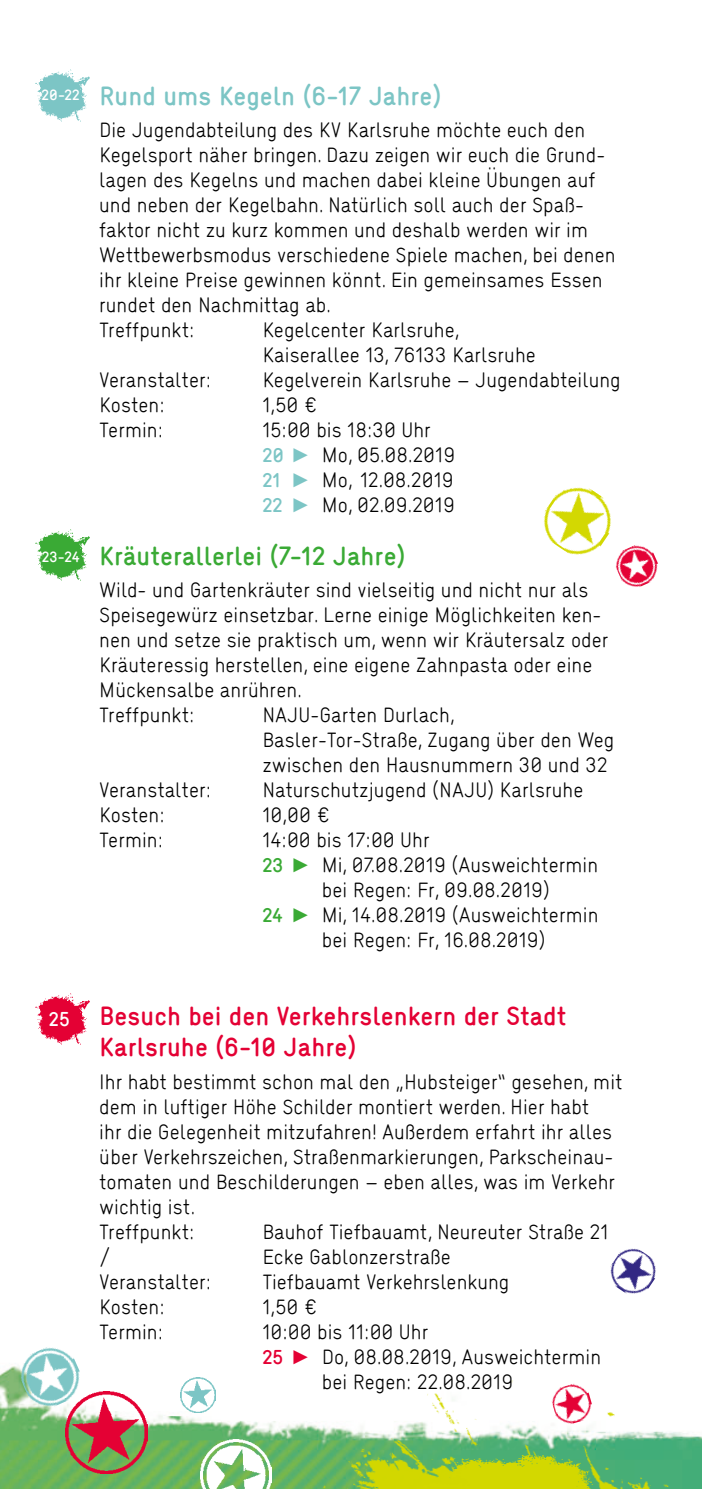
<style>
.page{position:relative;width:702px;height:1489px;background:#fff}
.page>*{position:absolute;margin:0;border:0;box-sizing:border-box;transform-origin:0 0}
.t1{font:700 26.25px/31.5px "stja";color:#e40134}
.t2{font:700 26.25px "stja";color:#3aaa35}
.t3{font:700 26.25px "stja";color:#7cc5c5}
.t4{font:300 20px/25px "stja";color:#000}
.t5{font:700 20px "stja";color:#fff}
.t6{font:700 15px "stja";color:#fff}
.s1{font-weight:700;color:#7cc5c5}
.s2{font-family:"Arial";font-weight:400;color:#7cc5c5}
.s3{font-weight:700;color:#3aaa35}
.s4{font-family:"Arial";font-weight:400;color:#3aaa35}
.s5{font-weight:700;color:#e40134}
.s6{font-family:"Arial";font-weight:400;color:#e40134}
</style>
<div class="page">
<img style="left:0;top:1366px;width:226px;height:122px">
<img style="left:65px;top:1391px;width:82px;height:82px">
<img style="left:200px;top:1439px;width:26px;height:49px">
<img style="left:180px;top:1377px;width:36px;height:35px">
<img style="left:226px;top:1380px;width:476px;height:108px">
<img style="left:35px;top:529px;width:55px;height:52px">
<img style="left:548px;top:1380px;width:47px;height:47px">
<img style="left:610px;top:1248px;width:46px;height:46px">
<img style="left:13px;top:1347px;width:76px;height:67px">
<img style="left:35px;top:69px;width:55px;height:53px">
<img style="left:544px;top:487px;width:67px;height:68px">
<img style="left:610px;top:539px;width:48px;height:48px">
<img style="left:35px;top:993px;width:55px;height:52px">
<p class="t6" style="left:42px;top:85px;width:40px">20-22</p>
<p class="t6" style="left:42px;top:547px;width:40px">23-24</p>
<h1 class="t3" style="left:99px;top:78px;width:343px">Rund ums Kegeln (6-17 Jahre)</h1>
<p class="t4" style="left:99px;top:116px;width:518px">Die Jugendabteilung des KV Karlsruhe möchte euch den Kegelsport näher bringen. Dazu zeigen wir euch die Grund&shy;lagen des Kegelns und machen dabei kleine Übungen auf und neben der Kegelbahn. Natürlich soll auch der Spaß&shy;faktor nicht zu kurz kommen und deshalb werden wir im Wettbewerbsmodus verschiedene Spiele machen, bei denen ihr kleine Preise gewinnen könnt. Ein gemeinsames Essen rundet den Nachmittag ab.<br>Treffpunkt:</p>
<p class="t4" style="left:262px;top:316px;width:275px">Kegelcenter Karlsruhe,<br>Kaiserallee 13, 76133 Karlsruhe</p>
<p class="t4" style="left:99px;top:366px;width:114px">Veranstalter:</p>
<p class="t4" style="left:262px;top:366px;width:360px">Kegelverein Karlsruhe – Jugendabteilung</p>
<p class="t4" style="left:99px;top:391px;width:67px">Kosten:</p>
<p class="t4" style="left:262px;top:391px;width:56px">1,50 €</p>
<p class="t4" style="left:99px;top:416px;width:65px">Termin:</p>
<p class="t4" style="left:262px;top:416px;width:194px">15:00 bis 18:30 Uhr<br><span class="s1">20</span> <span class="s2">►</span> Mo, 05.08.2019<br><span class="s1">21</span> <span class="s2">►</span> Mo, 12.08.2019<br><span class="s1">22</span> <span class="s2">►</span> Mo, 02.09.2019</p>
<h1 class="t2" style="left:99px;top:538px;width:307px">Kräuterallerlei (7-12 Jahre)</h1>
<p class="t4" style="left:99px;top:576px;width:510px">Wild- und Gartenkräuter sind vielseitig und nicht nur als Speisegewürz einsetzbar. Lerne einige Möglichkeiten ken&shy;nen und setze sie praktisch um, wenn wir Kräutersalz oder Kräuteressig herstellen, eine eigene Zahnpasta oder eine Mückensalbe anrühren.<br>Treffpunkt:</p>
<p class="t4" style="left:262px;top:701px;width:353px">NAJU-Garten Durlach,<br>Basler-Tor-Straße, Zugang über den Weg zwischen den Hausnummern 30 und 32</p>
<p class="t4" style="left:99px;top:776px;width:114px">Veranstalter:</p>
<p class="t4" style="left:262px;top:776px;width:322px">Naturschutzjugend (NAJU) Karlsruhe</p>
<p class="t4" style="left:99px;top:801px;width:67px">Kosten:</p>
<p class="t4" style="left:262px;top:801px;width:69px">10,00 €</p>
<p class="t4" style="left:99px;top:826px;width:65px">Termin:</p>
<p class="t4" style="left:262px;top:826px;width:169px">14:00 bis 17:00 Uhr</p>
<p class="t4" style="left:262px;top:851px;width:337px"><span class="s3">23</span> <span class="s4">►</span> Mi, 07.08.2019 (Ausweichtermin</p>
<p class="t4" style="left:322px;top:876px;width:229px">bei Regen: Fr, 09.08.2019)</p>
<p class="t4" style="left:262px;top:901px;width:338px"><span class="s3">24</span> <span class="s4">►</span> Mi, 14.08.2019 (Ausweichtermin</p>
<p class="t4" style="left:322px;top:926px;width:225px">bei Regen: Fr, 16.08.2019)</p>
<p class="t5" style="left:49px;top:1005px;width:23px">25</p>
<h1 class="t1" style="left:99px;top:999px;width:468px">Besuch bei den Verkehrslenkern der Stadt<br>Karlsruhe (6-10 Jahre)</h1>
<p class="t4" style="left:99px;top:1067px;width:525px">Ihr habt bestimmt schon mal den „Hubsteiger“ gesehen, mit dem in luftiger Höhe Schilder montiert werden. Hier habt<br>ihr die Gelegenheit mitzufahren! Außerdem erfahrt ihr alles über Verkehrszeichen, Straßenmarkierungen, Parkscheinau&shy;tomaten und Beschilderungen – eben alles, was im Verkehr wichtig ist.<br>Treffpunkt:</p>
<p class="t4" style="left:262px;top:1217px;width:347px">Bauhof Tiefbauamt, Neureuter Straße 21</p>
<p class="t4" style="left:99px;top:1242px;width:13px">/</p>
<p class="t4" style="left:262px;top:1242px;width:190px">Ecke Gablonzerstraße</p>
<p class="t4" style="left:99px;top:1267px;width:114px">Veranstalter:</p>
<p class="t4" style="left:262px;top:1267px;width:248px">Tiefbauamt Verkehrslenkung</p>
<p class="t4" style="left:99px;top:1292px;width:67px">Kosten:</p>
<p class="t4" style="left:262px;top:1292px;width:56px">1,50 €</p>
<p class="t4" style="left:99px;top:1317px;width:65px">Termin:</p>
<p class="t4" style="left:262px;top:1317px;width:167px">10:00 bis 11:00 Uhr</p>
<p class="t4" style="left:262px;top:1342px;width:340px"><span class="s5">25</span> <span class="s6">►</span> Do, 08.08.2019, Ausweichtermin</p>
<p class="t4" style="left:322px;top:1367px;width:193px">bei Regen: 22.08.2019</p>
</div>
